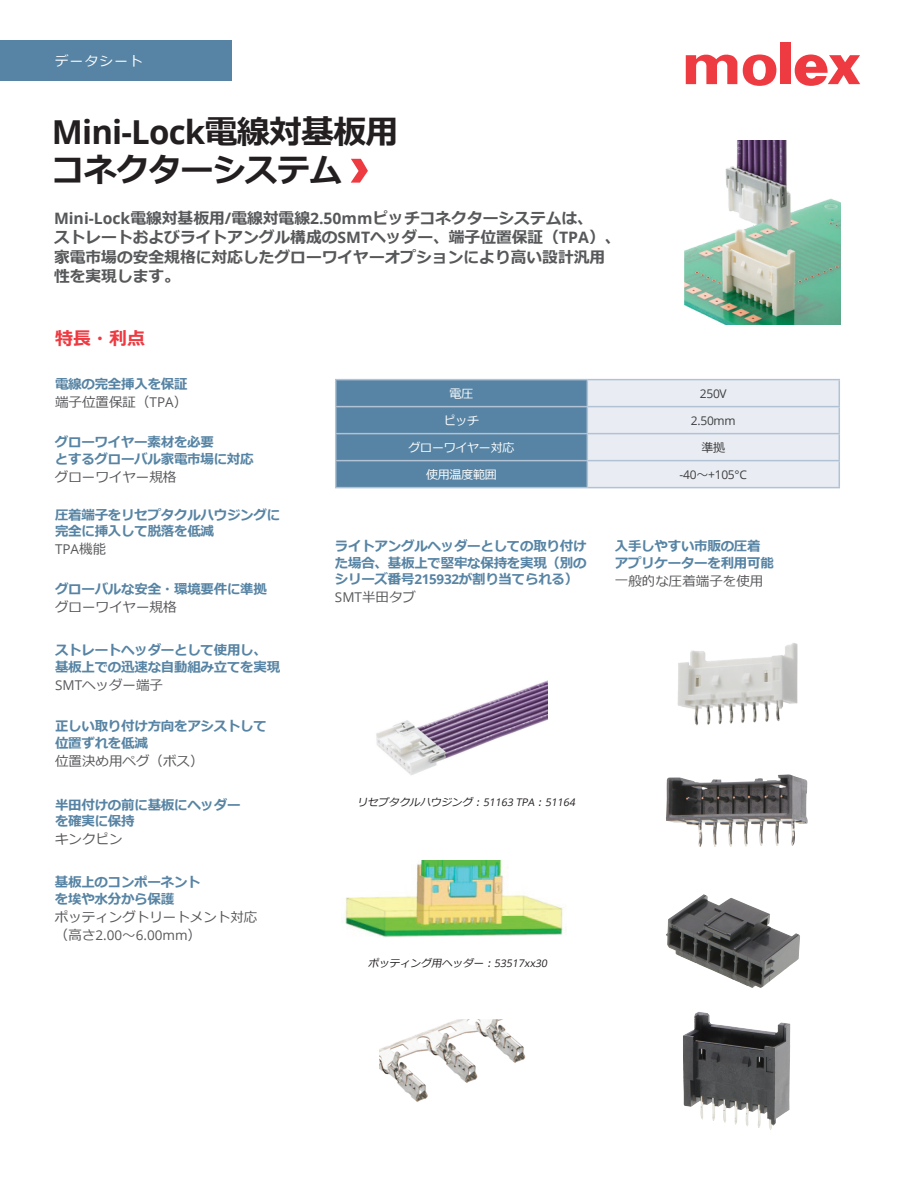
<style>
.page{position:relative;width:918px;height:1188px;background:#fff}
.page>*{position:absolute;margin:0;border:0;box-sizing:border-box;transform-origin:0 0}
.t1{font:700 33px "Open Sans";letter-spacing:-.025em;color:#231f20}
.t2{font:700 33px "Meiryo";letter-spacing:-.025em;color:#231f20}
.t3{font:700 18px "Meiryo";color:#ee3a41}
.t4{font:700 15.75px/19.5px "Meiryo";color:#57585a}
.t5{font:700 13.5px/16.5px "Meiryo";letter-spacing:-.02em;color:#5784a4}
.t6{font:13.5px "Meiryo";color:#57585a}
.t7{font:13.5px "Open Sans";color:#57585a}
.t8{font:italic 700 13.5px/16.5px "Meiryo";letter-spacing:-.02em;color:#5784a4}
.t9{font:13.5px "Meiryo";letter-spacing:.1em;color:#fff}
.t10{font:12px "Meiryo";letter-spacing:-.02em;color:#fff}
.t11{font:12px "Open Sans";letter-spacing:-.02em;color:#3e3e3f}
.t12{font:12px "Meiryo";color:#3e3e3f}
.t13{font:italic 10.5px "Meiryo";color:#231f20}
.s1{font-family:"Meiryo"}
.s2{font-family:"Open Sans"}
.s3{font-weight:400;color:#57585a}
.s4{font-family:"Open Sans";font-weight:400;color:#57585a}
</style>
<div class="page">
<div style="left:0;top:40px;width:231px;height:41px;background:#5784a4"></div>
<div style="left:780px;top:43px;width:10px;height:41px;background:#ee3a41"></div>
<svg style="left:743px;top:55px;width:33px;height:31px"></svg>
<svg style="left:686px;top:54px;width:51px;height:30px"></svg>
<svg style="left:795px;top:55px;width:65px;height:31px"></svg>
<img style="left:685px;top:141px;width:155px;height:183px">
<img style="left:376px;top:680px;width:171px;height:95px">
<img style="left:677px;top:643px;width:121px;height:83px">
<img style="left:345px;top:861px;width:218px;height:77px">
<img style="left:379px;top:1019px;width:147px;height:83px">
<hr style="left:335px;top:379px;width:252px;height:1px;background:#b2c2d5">
<hr style="left:587px;top:379px;width:253px;height:1px;background:#b2c2d5">
<svg style="left:335px;top:380px;width:505px;height:107px;background:#a0b8cb"></svg>
<hr style="left:587px;top:406px;width:253px;height:1px;background:#b2c2d5">
<hr style="left:335px;top:433px;width:252px;height:1px;background:#b2c2d5">
<hr style="left:587px;top:433px;width:253px;height:1px;background:#b2c2d5">
<hr style="left:335px;top:460px;width:252px;height:1px;background:#b2c2d5">
<hr style="left:587px;top:460px;width:253px;height:1px;background:#b2c2d5">
<hr style="left:335px;top:487px;width:252px;height:1px;background:#b2c2d5">
<hr style="left:587px;top:487px;width:253px;height:1px;background:#b2c2d5">
<img style="left:666px;top:774px;width:122px;height:73px">
<img style="left:666px;top:894px;width:134px;height:94px">
<img style="left:683px;top:1012px;width:67px;height:114px">
<svg style="left:351px;top:159px;width:17px;height:24px"></svg>
<p class="t9" style="left:55px;top:52px;width:89px">データシート</p>
<h1 class="t1" style="left:52px;top:109px;width:348px">Mini-Lock<span class="s1">電線対基板用</span></h1>
<h1 class="t2" style="left:52px;top:146px;width:292px">コネクターシステム</h1>
<p class="t4" style="left:54px;top:209px;width:568px"><span class="s2">Mini-Lock</span>電線対基板用<span class="s2">/</span>電線対電線<span class="s2">2.50mm</span>ピッチコネクターシステムは、<br>ストレートおよびライトアングル構成の<span class="s2">SMT</span>ヘッダー、端子位置保証（<span class="s2">TPA</span>）、家電市場の安全規格に対応したグローワイヤーオプションにより高い設計汎用性を実現します。</p>
<h2 class="t3" style="left:55px;top:325px;width:91px">特長・利点</h2>
<p class="t5" style="left:55px;top:376px;width:134px;line-height:18px">電線の完全挿入を保証<span class="s3">端子位置保証（</span><span class="s4">TPA</span><span class="s3">）</span></p>
<p class="t5" style="left:55px;top:435px;width:200px">グローワイヤー素材を必要<br>とするグローバル家電市場に対応</p>
<p class="t6" style="left:55px;top:467px;width:123px">グローワイヤー規格</p>
<p class="t5" style="left:55px;top:508px;width:227px">圧着端子をリセプタクルハウジングに完全に挿入して脱落を低減</p>
<p class="t7" style="left:55px;top:540px;width:53px">TPA<span class="s1">機能</span></p>
<p class="t5" style="left:55px;top:582px;width:213px">グローバルな安全・環境要件に準拠</p>
<p class="t6" style="left:55px;top:598px;width:123px">グローワイヤー規格</p>
<p class="t5" style="left:55px;top:643px;width:227px">ストレートヘッダーとして使用し、基板上での迅速な自動組み立てを実現</p>
<p class="t6" style="left:55px;top:675px;width:110px"><span class="s2">SMT</span>ヘッダー端子</p>
<p class="t5" style="left:55px;top:719px;width:213px">正しい取り付け方向をアシストして位置ずれを低減</p>
<p class="t6" style="left:55px;top:751px;width:150px">位置決め用ペグ（ボス）</p>
<p class="t5" style="left:55px;top:797px;width:187px">半田付けの前に基板にヘッダーを確実に保持</p>
<p class="t6" style="left:55px;top:830px;width:69px">キンクピン</p>
<p class="t8" style="left:55px;top:875px;width:147px">基板上のコンポーネントを埃や水分から保護</p>
<p class="t6" style="left:55px;top:908px;width:204px">ポッティングトリートメント対応</p>
<p class="t7" style="left:55px;top:926px;width:148px"><span class="s1">（高さ</span>2.00<span class="s1">～</span>6.00mm<span class="s1">）</span></p>
<p class="t10" style="left:450px;top:385px;width:25px">電圧</p>
<p class="t11" style="left:700px;top:385px;width:28px">250V</p>
<p class="t10" style="left:444px;top:412px;width:37px">ピッチ</p>
<p class="t11" style="left:691px;top:412px;width:46px">2.50mm</p>
<p class="t10" style="left:409px;top:439px;width:107px">グローワイヤー対応</p>
<p class="t12" style="left:701px;top:439px;width:25px">準拠</p>
<p class="t10" style="left:426px;top:466px;width:72px">使用温度範囲</p>
<p class="t11" style="left:680px;top:466px;width:69px">-40<span class="s1">～</span>+105°C</p>
<p class="t5" style="left:335px;top:539px;width:253px;text-align:justify">ライトアングルヘッダーとしての取り付けた場合、基板上で堅牢な保持を実現（別のシリーズ番号<span class="s2">215932</span>が割り当てられる）</p>
<p class="t6" style="left:335px;top:588px;width:83px"><span class="s2">SMT</span>半田タブ</p>
<p class="t5" style="left:615px;top:539px;width:161px">入手しやすい市販の圧着アプリケーターを利用可能</p>
<p class="t6" style="left:615px;top:572px;width:150px">一般的な圧着端子を使用</p>
<p class="t13" style="left:357px;top:795px;width:222px">リセプタクルハウジング：<span class="s2">51163 TPA</span>：<span class="s2">51164</span></p>
<p class="t13" style="left:368px;top:956px;width:183px">ポッティング用ヘッダー：<span class="s2">53517xx30</span></p>
</div>
